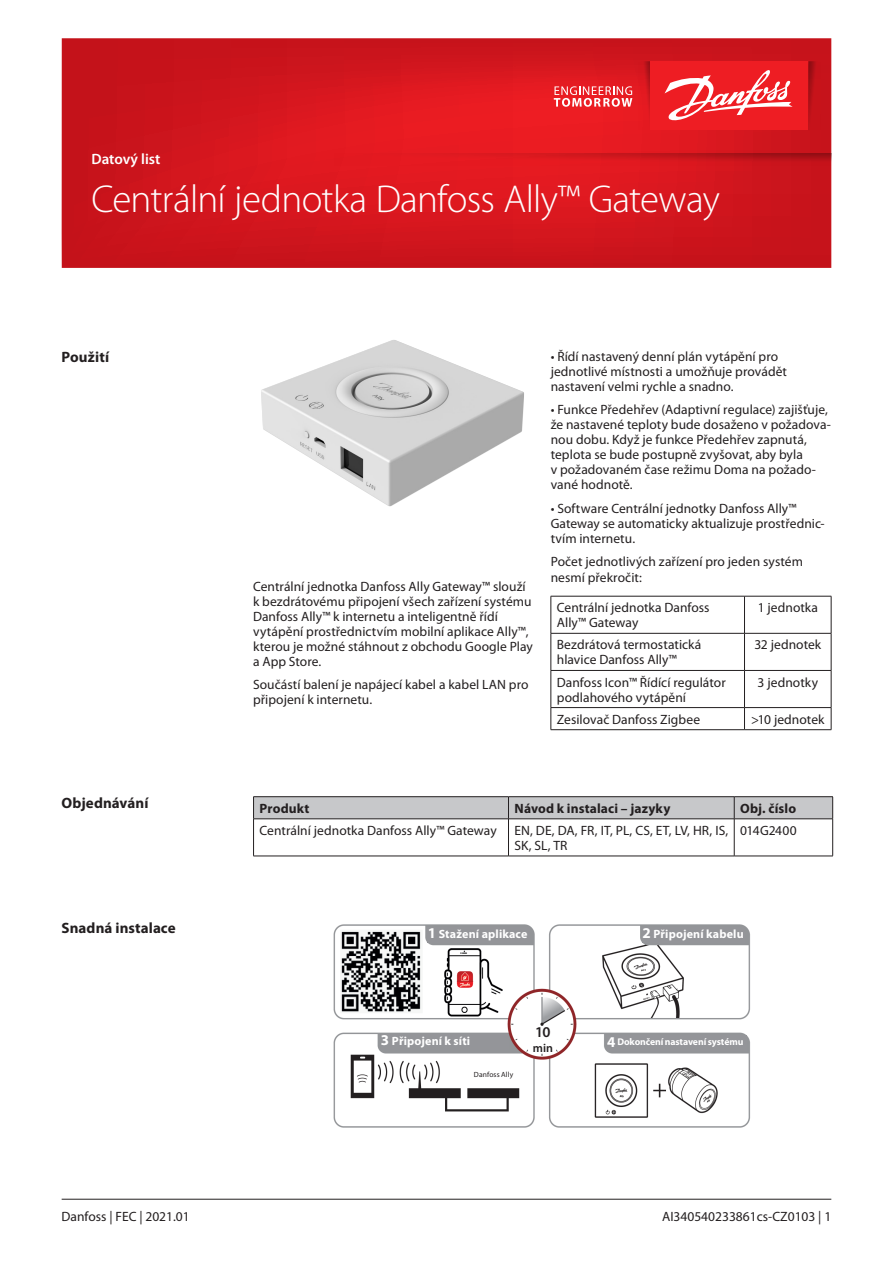
<style>
.page{position:relative;width:893px;height:1263px;background:#fff}
.page>*{position:absolute;margin:0;border:0;box-sizing:border-box;transform-origin:0 0}
.t1{font:300 39px "Myriad Pro";letter-spacing:-.02em;color:#fff}
.Body_copy{font:700 15px "Myriad Pro";letter-spacing:.005em;color:#231f20}
.t2{font:600 15px "Myriad Pro";color:#fff}
.Body_copy-2{font:600 15px "Myriad Pro";color:#231f20}
.Body_copy-3{font:13.5px/15px "Myriad Pro";color:#231f20}
.Body_copy-4{font:700 13.5px "Myriad Pro";letter-spacing:.01em;color:#231f20}
.Body_copy-5{font:700 12px "Myriad Pro";letter-spacing:.015em;color:#fff}
.Body_copy-6{font:600 12px "Myriad Pro";color:#231f20}
.Body_copy-7{font:700 9.75px "Myriad Pro";letter-spacing:-.01em;color:#fff}
.Body_copy-8{font:7.5px "Myriad Pro";letter-spacing:.015em;color:#231f20}
.s1{font-size:15px}
</style>
<div class="page">
<hr style="left:62px;top:1199px;width:769px;height:1px;background:#231f20">
<svg style="left:62px;top:38px;width:769px;height:230px;background:#d3161d"></svg>
<svg style="left:808px;top:61px;width:13px;height:69px"></svg>
<svg style="left:638px;top:61px;width:12px;height:69px"></svg>
<div style="left:650px;top:61px;width:158px;height:69px;background:#ee1d23"></div>
<svg style="left:554px;top:86px;width:78px;height:21px;background:#f0696d"></svg>
<svg style="left:664px;top:70px;width:129px;height:51px"></svg>
<svg style="left:334px;top:153px;width:497px;height:13px;background:#d4171d"></svg>
<hr style="left:551px;top:596px;width:193px;height:1px;background:#231f20">
<hr style="left:551px;top:596px;width:1px;height:37px;background:#231f20">
<hr style="left:744px;top:596px;width:87px;height:1px;background:#231f20">
<hr style="left:744px;top:596px;width:1px;height:37px;background:#231f20">
<hr style="left:831px;top:596px;width:1px;height:37px;background:#231f20">
<hr style="left:551px;top:633px;width:193px;height:1px;background:#231f20">
<hr style="left:551px;top:633px;width:1px;height:37px;background:#231f20">
<hr style="left:744px;top:633px;width:87px;height:1px;background:#231f20">
<hr style="left:744px;top:633px;width:1px;height:37px;background:#231f20">
<hr style="left:831px;top:633px;width:1px;height:37px;background:#231f20">
<hr style="left:551px;top:670px;width:193px;height:1px;background:#231f20">
<hr style="left:551px;top:671px;width:1px;height:36px;background:#231f20">
<hr style="left:744px;top:670px;width:87px;height:1px;background:#231f20">
<hr style="left:744px;top:671px;width:1px;height:36px;background:#231f20">
<hr style="left:831px;top:671px;width:1px;height:36px;background:#231f20">
<hr style="left:551px;top:707px;width:193px;height:1px;background:#231f20">
<svg style="left:551px;top:708px;width:1px;height:21px"></svg>
<hr style="left:744px;top:707px;width:87px;height:1px;background:#231f20">
<svg style="left:744px;top:708px;width:1px;height:21px"></svg>
<svg style="left:831px;top:708px;width:1px;height:21px"></svg>
<hr style="left:551px;top:729px;width:193px;height:1px;background:#231f20">
<hr style="left:744px;top:729px;width:87px;height:1px;background:#231f20">
<img style="left:334px;top:924px;width:416px;height:204px">
<img style="left:261px;top:340px;width:263px;height:167px">
<hr style="left:253px;top:796px;width:255px;height:1px;background:#231f20">
<hr style="left:508px;top:796px;width:226px;height:1px;background:#231f20">
<hr style="left:734px;top:796px;width:99px;height:1px;background:#231f20">
<div style="left:253px;top:797px;width:580px;height:21px;background:#c7c8ca"></div>
<hr style="left:253px;top:818px;width:255px;height:1px;background:#231f20">
<hr style="left:253px;top:819px;width:1px;height:37px;background:#231f20">
<hr style="left:508px;top:818px;width:226px;height:1px;background:#231f20">
<hr style="left:508px;top:819px;width:1px;height:37px;background:#231f20">
<hr style="left:734px;top:818px;width:99px;height:1px;background:#231f20">
<hr style="left:734px;top:819px;width:1px;height:37px;background:#231f20">
<hr style="left:832px;top:819px;width:1px;height:37px;background:#231f20">
<hr style="left:253px;top:856px;width:255px;height:1px;background:#231f20">
<hr style="left:508px;top:856px;width:226px;height:1px;background:#231f20">
<hr style="left:734px;top:856px;width:99px;height:1px;background:#231f20">
<div style="left:428px;top:927px;width:102px;height:16px;background:#949599"></div>
<div style="left:381px;top:1034px;width:127px;height:15px;background:#949599"></div>
<div style="left:642px;top:927px;width:102px;height:16px;background:#949599"></div>
<div style="left:607px;top:1035px;width:140px;height:16px;background:#949599"></div>
<div style="left:468px;top:1071px;width:51px;height:16px;background:#fff"></div>
<div style="left:530px;top:1025px;width:26px;height:27px;background:#fff"></div>
<p class="t2" style="left:91px;top:151px;width:70px">Datový list</p>
<h1 class="t1" style="left:91px;top:178px;width:630px">Centrální jednotka Danfoss Ally™ Gateway</h1>
<p class="Body_copy" style="left:62px;top:349px;width:49px">Použití</p>
<p class="Body_copy-3" style="left:253px;top:579px;width:281px">Centrální jednotka Danfoss Ally Gateway™ slouží k bezdrátovému připojení všech zařízení systému Danfoss Ally™ k internetu a inteligentně řídí vytápění prostřednictvím mobilní aplikace Ally™, kterou je možné stáhnout z obchodu Google Play a App Store.</p>
<p class="Body_copy-3" style="left:253px;top:677px;width:277px">Součástí balení je napájecí kabel a kabel LAN pro připojení k internetu.</p>
<p class="Body_copy-3" style="left:551px;top:349px;width:238px">• Řídí nastavený denní plán vytápění pro jednotlivé místnosti a umožňuje provádět nastavení velmi rychle a snadno.</p>
<p class="Body_copy-3" style="left:551px;top:403px;width:282px">• Funkce Předehřev (Adaptivní regulace) zajišťuje, že nastavené teploty bude dosaženo v požadova&shy;nou dobu. Když je funkce Předehřev zapnutá, teplota se bude postupně zvyšovat, aby byla<br>v požadovaném čase režimu Doma na požado&shy;vané hodnotě.</p>
<p class="Body_copy-3" style="left:551px;top:501px;width:276px">• Software Centrální jednotky Danfoss Ally™<br>Gateway se automaticky aktualizuje prostřednic&shy;tvím internetu.</p>
<p class="Body_copy-3" style="left:551px;top:555px;width:254px">Počet jednotlivých zařízení pro jeden systém nesmí překročit:</p>
<p class="Body_copy-3" style="left:557px;top:600px;width:154px">Centrální jednotka Danfoss<br>Ally™ Gateway</p>
<p class="Body_copy-3" style="left:758px;top:600px;width:62px">1 jednotka</p>
<p class="Body_copy-3" style="left:557px;top:638px;width:146px">Bezdrátová termostatická hlavice Danfoss Ally™</p>
<p class="Body_copy-3" style="left:754px;top:638px;width:68px">32 jednotek</p>
<p class="Body_copy-3" style="left:557px;top:675px;width:170px">Danfoss Icon™ Řídící regulátor podlahového vytápění</p>
<p class="Body_copy-3" style="left:758px;top:675px;width:62px">3 jednotky</p>
<p class="Body_copy-3" style="left:557px;top:712px;width:145px">Zesilovač Danfoss Zigbee</p>
<p class="Body_copy-3" style="left:751px;top:712px;width:75px">&gt;10 jednotek</p>
<p class="Body_copy" style="left:62px;top:794px;width:88px">Objednávání</p>
<p class="Body_copy-4" style="left:260px;top:801px;width:51px">Produkt</p>
<p class="Body_copy-4" style="left:514px;top:801px;width:157px">Návod k instalaci – jazyky</p>
<p class="Body_copy-4" style="left:740px;top:801px;width:58px">Obj. číslo</p>
<p class="Body_copy-3" style="left:260px;top:823px;width:239px">Centrální jednotka Danfoss Ally™ Gateway</p>
<p class="Body_copy-3" style="left:514px;top:823px;width:215px">EN, DE, DA, FR, IT, PL, CS, ET, LV, HR, IS,<br>SK, SL, TR</p>
<p class="Body_copy-3" style="left:740px;top:823px;width:58px">014G2400</p>
<p class="Body_copy" style="left:62px;top:920px;width:116px">Snadná instalace</p>
<p class="Body_copy-5" style="left:428px;top:927px;width:101px"><span class="s1">1</span> Stažení aplikace</p>
<p class="Body_copy-5" style="left:381px;top:1034px;width:91px"><span class="s1">3</span> Připojení k síti</p>
<p class="Body_copy-8" style="left:474px;top:1070px;width:41px">Danfoss Ally</p>
<p class="Body_copy-2" style="left:535px;top:1023px;width:17px">10</p>
<p class="Body_copy-6" style="left:533px;top:1041px;width:22px">min</p>
<p class="Body_copy-5" style="left:642px;top:927px;width:103px"><span class="s1">2</span> Připojení kabelu</p>
<p class="Body_copy-7" style="left:607px;top:1036px;width:138px"><span class="s1">4</span> Dokončení nastavení systému</p>
<p class="Body_copy-3" style="left:62px;top:1209px;width:130px">Danfoss | FEC | 2021.01</p>
<p class="Body_copy-3" style="left:662px;top:1209px;width:171px">AI340540233861cs-CZ0103 | 1</p>
</div>
